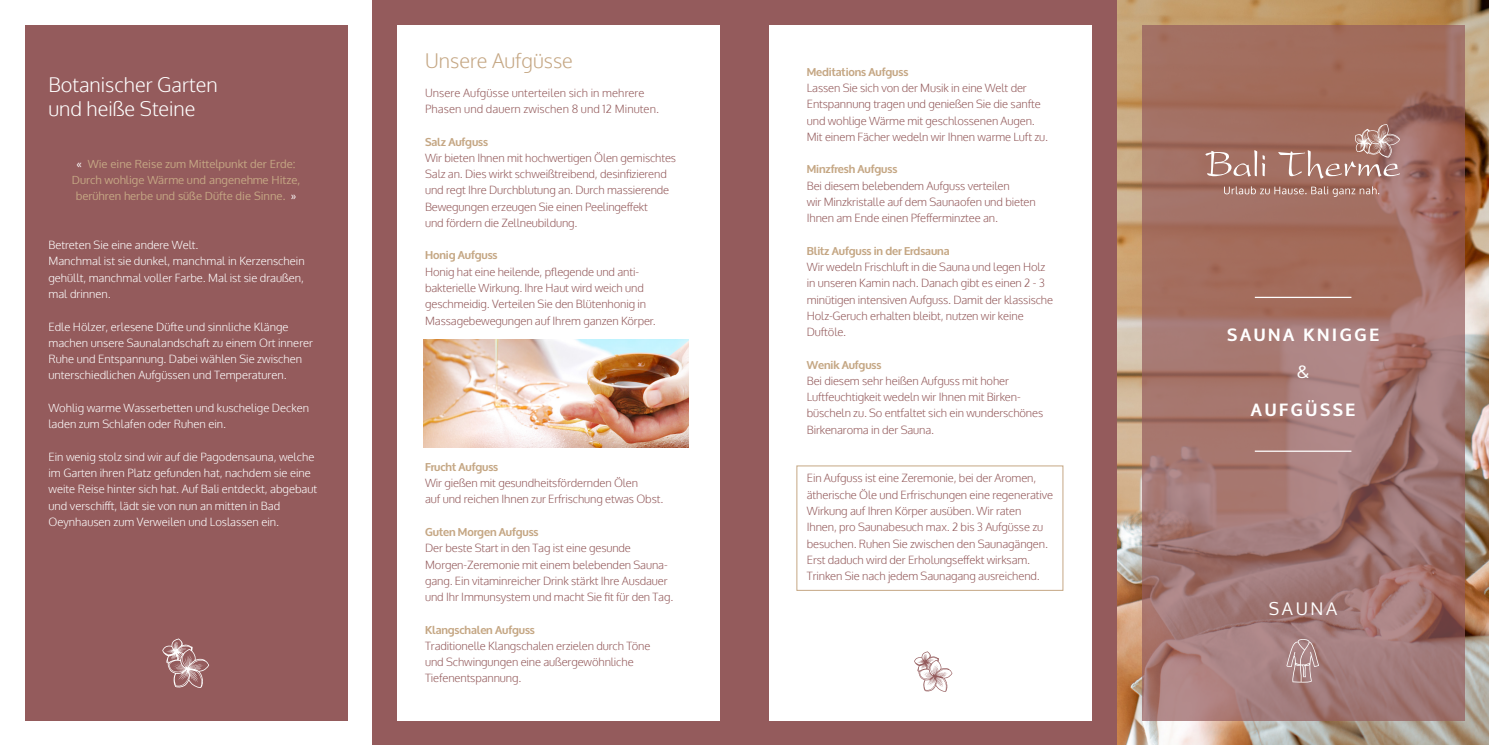
<style>
.page{position:relative;width:1489px;height:745px;background:#fff}
.page>*{position:absolute;margin:0;border:0;box-sizing:border-box;transform-origin:0 0}
.t1{font:300 20px "Oxygen";color:#fff}
.t2{font:300 20px "Oxygen";color:#c5a784}
.Abteilung{font:700 17.5px "Oxygen";letter-spacing:.15em;color:#fff}
.Abteilung-2{font:17.5px "Oxygen";letter-spacing:.15em;color:#fff}
.t3{font:300 11.25px/16.2px "Oxygen";letter-spacing:-.01em;color:#945b5c}
.t4{font:300 11.25px/16.2px "Oxygen";color:#fff}
.t5{font:700 11.25px "Oxygen";letter-spacing:-.01em;color:#c5a784}
.t6{font:11.25px "Oxygen";color:#c5a784}
.s1{color:#fff}
</style>
<div class="page">
<img style="left:1116px;top:0;width:372px;height:744px">
<svg style="left:1141px;top:25px;width:323px;height:694px;background:#a2736b"></svg>
<hr style="left:1254px;top:296px;width:97px;height:2px;background:#fff">
<hr style="left:1254px;top:450px;width:97px;height:1px;background:#fff">
<svg style="left:1205px;top:150px;width:59px;height:26px;background:#b58d82"></svg>
<svg style="left:1278px;top:124px;width:121px;height:54px;background:#ab7e73"></svg>
<svg style="left:1223px;top:186px;width:156px;height:11px;background:#ad8175"></svg>
<svg style="left:1286px;top:638px;width:32px;height:44px"></svg>
<div style="left:372px;top:0;width:744px;height:744px;background:#945b5c"></div>
<div style="left:769px;top:25px;width:322px;height:694px;background:#fff"></div>
<div style="left:372px;top:0;width:372px;height:744px;background:linear-gradient(to right,#986162,#986162)"></div>
<div style="left:25px;top:25px;width:322px;height:694px;background:#945b5c"></div>
<div style="left:397px;top:25px;width:322px;height:694px;background:#fff"></div>
<img style="left:423px;top:339px;width:265px;height:108px">
<svg style="left:162px;top:638px;width:47px;height:50px"></svg>
<svg style="left:914px;top:651px;width:39px;height:41px"></svg>
<div style="left:796px;top:465px;width:267px;height:125px;border:1px solid #c5a784"></div>
<p class="t1" style="left:48px;top:72px;width:171px">Botanischer Garten</p>
<p class="t1" style="left:48px;top:96px;width:149px">und heiße Steine</p>
<p class="t6" style="left:77px;top:156px;width:220px"><span class="s1">«</span> Wie eine Reise zum Mittelpunkt der Erde:</p>
<p class="t6" style="left:72px;top:172px;width:230px">Durch wohlige Wärme und angenehme Hitze,</p>
<p class="t6" style="left:76px;top:188px;width:222px">berühren herbe und süße Düfte die Sinne. <span class="s1">»</span></p>
<p class="t4" style="left:48px;top:237px;width:151px">Betreten Sie eine andere Welt.</p>
<p class="t4" style="left:48px;top:253px;width:258px;text-align:justify">Manchmal ist sie dunkel, manchmal in Kerzenschein gehüllt, manchmal voller Farbe. Mal ist sie draußen, mal drinnen.</p>
<p class="t4" style="left:48px;top:318px;width:241px">Edle Hölzer, erlesene Düfte und sinnliche Klänge</p>
<p class="t4" style="left:48px;top:335px;width:266px">machen unsere Saunalandschaft zu einem Ort innerer<br>Ruhe und Entspannung. Dabei wählen Sie zwischen unterschiedlichen Aufgüssen und Temperaturen.</p>
<p class="t4" style="left:48px;top:400px;width:262px">Wohlig warme Wasserbetten und kuschelige Decken laden zum Schlafen oder Ruhen ein.</p>
<p class="t4" style="left:48px;top:448px;width:270px">Ein wenig stolz sind wir auf die Pagodensauna, welche im Garten ihren Platz gefunden hat, nachdem sie eine weite Reise hinter sich hat. Auf Bali entdeckt, abgebaut und verschifft, lädt sie von nun an mitten in Bad</p>
<p class="t4" style="left:48px;top:513px;width:232px">Oeynhausen zum Verweilen und Loslassen ein.</p>
<p class="t2" style="left:425px;top:49px;width:149px">Unsere Aufgüsse</p>
<p class="t3" style="left:425px;top:85px;width:221px">Unsere Aufgüsse unterteilen sich in mehrere</p>
<p class="t3" style="left:425px;top:101px;width:235px">Phasen und dauern zwischen 8 und 12 Minuten.</p>
<p class="t5" style="left:425px;top:134px;width:64px">Salz Aufguss</p>
<p class="t3" style="left:425px;top:150px;width:252px">Wir bieten Ihnen mit hochwertigen Ölen gemischtes Salz an. Dies wirkt schweißtreibend, desinfizierend und regt Ihre Durchblutung an. Durch massierende Bewegungen erzeugen Sie einen Peelingeffekt</p>
<p class="t3" style="left:425px;top:215px;width:154px">und fördern die Zellneubildung.</p>
<p class="t5" style="left:425px;top:248px;width:74px">Honig Aufguss</p>
<p class="t3" style="left:425px;top:264px;width:215px">Honig hat eine heilende, pflegende und anti-</p>
<p class="t3" style="left:425px;top:280px;width:220px">bakterielle Wirkung. Ihre Haut wird weich und</p>
<p class="t3" style="left:425px;top:296px;width:222px">geschmeidig. Verteilen Sie den Blütenhonig in</p>
<p class="t3" style="left:425px;top:312px;width:232px">Massagebewegungen auf Ihrem ganzen Körper.</p>
<p class="t5" style="left:425px;top:459px;width:75px">Frucht Aufguss</p>
<p class="t3" style="left:425px;top:475px;width:214px">Wir gießen mit gesundheitsfördernden Ölen</p>
<p class="t3" style="left:425px;top:491px;width:239px">auf und reichen Ihnen zur Erfrischung etwas Obst.</p>
<p class="t5" style="left:425px;top:524px;width:115px">Guten Morgen Aufguss</p>
<p class="t3" style="left:425px;top:540px;width:207px">Der beste Start in den Tag ist eine gesunde</p>
<p class="t3" style="left:425px;top:556px;width:244px">Morgen-Zeremonie mit einem belebenden Sauna-</p>
<p class="t3" style="left:425px;top:572px;width:250px">gang. Ein vitaminreicher Drink stärkt Ihre Ausdauer und Ihr Immunsystem und macht Sie fit für den Tag.</p>
<p class="t5" style="left:425px;top:622px;width:111px">Klangschalen Aufguss</p>
<p class="t3" style="left:425px;top:637px;width:227px">Traditionelle Klangschalen erzielen durch Töne</p>
<p class="t3" style="left:425px;top:654px;width:210px">und Schwingungen eine außergewöhnliche</p>
<p class="t3" style="left:425px;top:670px;width:98px">Tiefenentspannung.</p>
<p class="t5" style="left:806px;top:65px;width:103px">Meditations Aufguss</p>
<p class="t3" style="left:806px;top:80px;width:221px">Lassen Sie sich von der Musik in eine Welt der</p>
<p class="t3" style="left:806px;top:96px;width:235px">Entspannung tragen und genießen Sie die sanfte</p>
<p class="t3" style="left:806px;top:113px;width:229px">und wohlige Wärme mit geschlossenen Augen.</p>
<p class="t3" style="left:806px;top:129px;width:242px">Mit einem Fächer wedeln wir Ihnen warme Luft zu.</p>
<p class="t5" style="left:806px;top:162px;width:92px">Minzfresh Aufguss</p>
<p class="t3" style="left:806px;top:178px;width:204px">Bei diesem belebendem Aufguss verteilen</p>
<p class="t3" style="left:806px;top:194px;width:230px">wir Minzkristalle auf dem Saunaofen und bieten</p>
<p class="t3" style="left:806px;top:210px;width:192px">Ihnen am Ende einen Pfefferminztee an.</p>
<p class="t5" style="left:806px;top:243px;width:144px">Blitz Aufguss in der Erdsauna</p>
<p class="t3" style="left:806px;top:259px;width:248px">Wir wedeln Frischluft in die Sauna und legen Holz in unseren Kamin nach. Danach gibt es einen 2 - 3 minütigen intensiven Aufguss. Damit der klassische</p>
<p class="t3" style="left:806px;top:308px;width:218px">Holz-Geruch erhalten bleibt, nutzen wir keine<br>Duftöle.</p>
<p class="t5" style="left:806px;top:357px;width:76px">Wenik Aufguss</p>
<p class="t3" style="left:806px;top:373px;width:204px">Bei diesem sehr heißen Aufguss mit hoher</p>
<p class="t3" style="left:806px;top:389px;width:215px">Luftfeuchtigkeit wedeln wir Ihnen mit Birken-</p>
<p class="t3" style="left:806px;top:405px;width:238px">büscheln zu. So entfaltet sich ein wunderschönes<br>Birkenaroma in der Sauna.</p>
<p class="t3" style="left:806px;top:470px;width:248px">Ein Aufguss ist eine Zeremonie, bei der Aromen, ätherische Öle und Erfrischungen eine regenerative<br>Wirkung auf Ihren Körper ausüben. Wir raten</p>
<p class="t3" style="left:806px;top:519px;width:242px">Ihnen, pro Saunabesuch max. 2 bis 3 Aufgüsse zu besuchen. Ruhen Sie zwischen den Saunagängen.<br>Erst daduch wird der Erholungseffekt wirksam.<br>Trinken Sie nach jedem Saunagang ausreichend.</p>
<p class="Abteilung" style="left:1227px;top:323px;width:153px">SAUNA KNIGGE</p>
<p class="Abteilung-2" style="left:1296px;top:359px;width:14px">&amp;</p>
<p class="Abteilung" style="left:1250px;top:398px;width:106px">AUFGÜSSE</p>
<p class="Abteilung-2" style="left:1268px;top:596px;width:70px">SAUNA</p>
</div>
